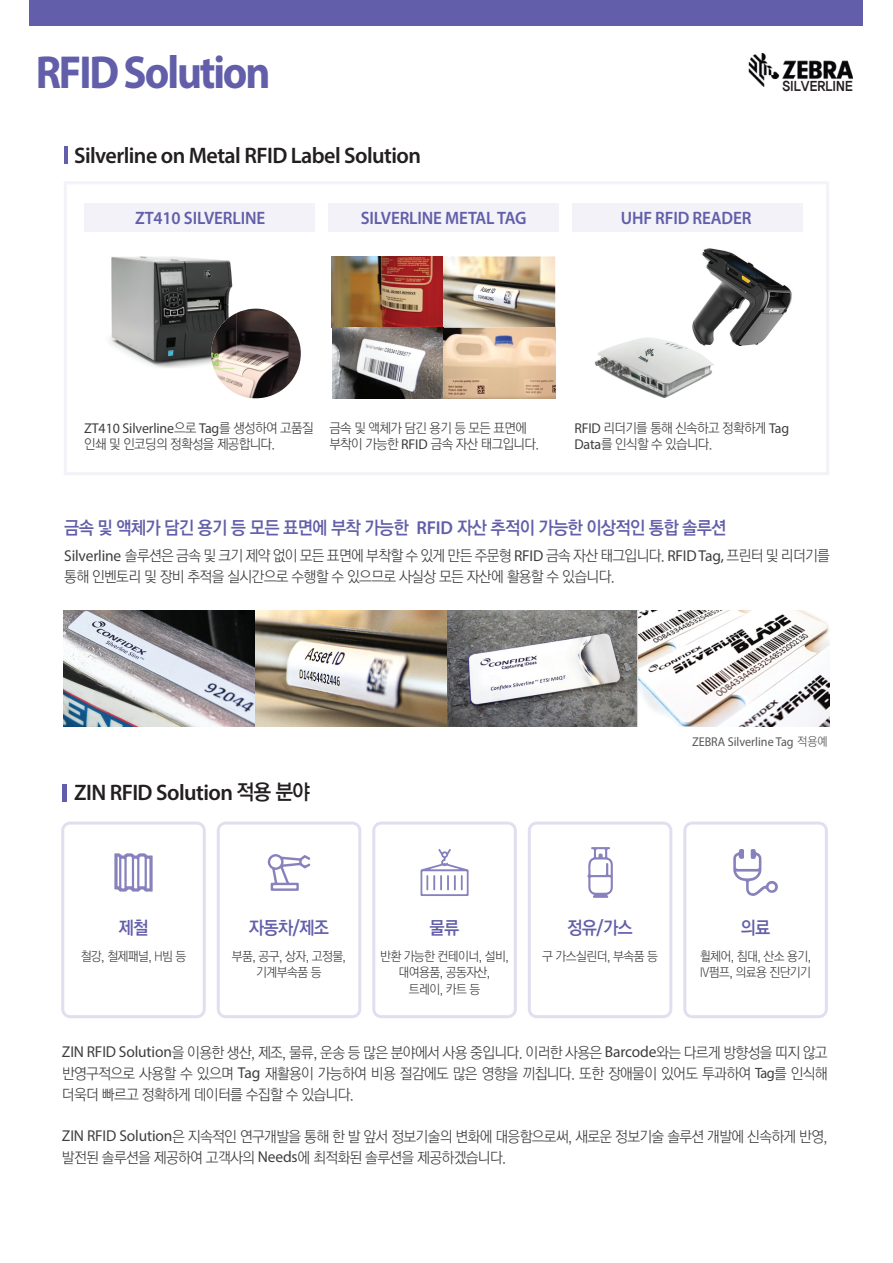
<style>
.page{position:relative;width:893px;height:1263px;background:#fff}
.page>*{position:absolute;margin:0;border:0;box-sizing:border-box;transform-origin:0 0}
.t1{font:700 46.5px "Myriad Pro";letter-spacing:-.05em;color:#625ea9;scale:.92 1}
.t2{font:600 22.5px "Myriad Pro";letter-spacing:-.025em;color:#231f20}
.t3{font:18px "YDVYGO540";letter-spacing:-.05em;color:#625ea9;scale:.95 1}
.t4{font:600 18px "Myriad Pro";letter-spacing:-.01em;color:#625ea9;scale:.95 1}
.t5{font:15px/21px "YDVYGO520";letter-spacing:-.05em;color:#3e3e3f;scale:.95 1}
.t6{font:14.25px "Myriad Pro";letter-spacing:-.01em;color:#3e3e3f}
.t7{font:13.5px/16.5px "YDVYGO520";letter-spacing:-.05em;color:#3e3e3f;scale:.95 1}
.t8{font:13.35px "YDVYGO35";color:#231f20;scale:.9 1}
.t9{font:12.75px/16.5px "YDVYGO520";letter-spacing:-.05em;color:#3e3e3f;text-align:center;scale:.95 1}
.t10{font:12.75px "Myriad Pro";color:#57585a;scale:.95 1}
.s1{font-family:"YDVYGO520";font-size:13.5px}
.s2{font-family:"Myriad Pro";font-size:14.25px}
.s3{font-family:"Myriad Pro";font-weight:600;font-size:18.75px}
.s4{font-family:"Myriad Pro";font-size:15.75px}
.s5{font-family:"YDVYGO540";font-weight:400;font-size:21px}
.s6{font-family:"YDVYGO520";font-size:12px}
.s7{font-family:"Myriad Pro"}
</style>
<div class="page">
<svg style="left:64px;top:182px;width:765px;height:293px"></svg>
<img style="left:332px;top:256px;width:223px;height:143px">
<img style="left:443px;top:256px;width:1px;height:143px">
<img style="left:104px;top:249px;width:133px;height:119px">
<img style="left:214px;top:309px;width:42px;height:89px">
<img style="left:211px;top:315px;width:22px;height:35px">
<img style="left:686px;top:246px;width:109px;height:102px">
<img style="left:593px;top:335px;width:124px;height:67px">
<hr style="left:64px;top:147px;width:4px;height:17px;background:#625ea9">
<div style="left:62px;top:784px;width:5px;height:17px;background:#625ea9"></div>
<img style="left:64px;top:610px;width:765px;height:116px">
<svg style="left:61px;top:821px;width:145px;height:197px"></svg>
<svg style="left:528px;top:821px;width:144px;height:197px"></svg>
<svg style="left:217px;top:821px;width:144px;height:197px"></svg>
<svg style="left:372px;top:821px;width:145px;height:197px"></svg>
<svg style="left:683px;top:821px;width:145px;height:197px"></svg>
<img style="left:748px;top:53px;width:105px;height:34px">
<div style="left:30px;top:0;width:833px;height:26px;background:#625ea9"></div>
<h1 class="t1" style="left:36px;top:42px;width:257px">RFID Solution</h1>
<h2 class="t2" style="left:74px;top:141px;width:348px">Silverline on Metal RFID Label Solution</h2>
<p class="t4" style="left:135px;top:206px;width:138px">ZT410 SILVERLINE</p>
<p class="t4" style="left:361px;top:206px;width:176px">SILVERLINE METAL TAG</p>
<p class="t4" style="left:621px;top:206px;width:139px">UHF RFID READER</p>
<p class="t8" style="left:782px;top:77px;width:80px">SILVERLINE</p>
<p class="t6" style="left:84px;top:419px;width:231px">ZT410 Silverline<span class="s1">으로</span> Tag<span class="s1">를 생성하여 고품질</span></p>
<p class="t7" style="left:84px;top:436px;width:203px">인쇄 및 인코딩의 정확성을 제공합니다.</p>
<p class="t7" style="left:329px;top:419px;width:222px">금속 및 액체가 담긴 용기 등 모든 표면에 부착이 가능한 <span class="s2">RFID</span> 금속 자산 태그입니다.</p>
<p class="t7" style="left:574px;top:419px;width:228px"><span class="s2">RFID</span> 리더기를 통해 신속하고 정확하게 <span class="s2">Tag<br>Data</span>를 인식할 수 있습니다.</p>
<p class="t3" style="left:64px;top:515px;width:699px">금속 및 액체가 담긴 용기 등 모든 표면에 부착 가능한 <span class="s3">RFID</span> 자산 추적이 가능한 이상적인 통합 솔루션</p>
<p class="t5" style="left:64px;top:544px;width:808px"><span class="s4">Silverline</span> 솔루션은 금속 및 크기 제약 없이 모든 표면에 부착할 수 있게 만든 주문형 <span class="s4">RFID</span> 금속 자산 태그입니다. <span class="s4">RFID Tag,</span> 프린터 및 리더기를 통해 인벤토리 및 장비 추적을 실시간으로 수행할 수 있으므로 사실상 모든 자산에 활용할 수 있습니다.</p>
<h2 class="t2" style="left:74px;top:778px;width:238px">ZIN RFID Solution <span class="s5">적용 분야</span></h2>
<p class="t10" style="left:692px;top:734px;width:144px">ZEBRA Silverline Tag <span class="s6">적용예</span></p>
<p class="t3" style="left:119px;top:916px;width:33px">제철</p>
<p class="t9" style="left:81px;top:947px;width:113px">철강, 철제패널, H빔 등</p>
<p class="t3" style="left:249px;top:916px;width:86px">자동차/제조</p>
<p class="t9" style="left:232px;top:947px;width:122px">부품, 공구, 상자, 고정물, 기계부속품 등</p>
<p class="t3" style="left:430px;top:916px;width:33px">물류</p>
<p class="t9" style="left:380px;top:947px;width:137px">반환 가능한 컨테이너, 설비, 대여용품, 공동자산, 트레이, 카트 등</p>
<p class="t3" style="left:567px;top:916px;width:71px">정유/가스</p>
<p class="t9" style="left:542px;top:947px;width:123px">구 가스실린더, 부속품 등</p>
<p class="t3" style="left:741px;top:916px;width:33px">의료</p>
<p class="t9" style="left:700px;top:947px;width:119px;text-align:left">휠체어, 침대, 산소 용기,<br>IV펌프, 의료용 진단기기</p>
<p class="t5" style="left:62px;top:1041px;width:808px;text-align:justify"><span class="s4">ZIN RFID Solution</span>을 이용한 생산, 제조, 물류, 운송 등 많은 분야에서 사용 중입니다. 이러한 사용은 <span class="s4">Barcode</span>와는 다르게 방향성을 띠지 않고 반영구적으로 사용할 수 있으며 <span class="s4">Tag</span> 재활용이 가능하여 비용 절감에도 많은 영향을 끼칩니다. 또한 장애물이 있어도 투과하여 <span class="s7">Tag</span>를 인식해 더욱더 빠르고 정확하게 데이터를 수집할 수 있습니다.</p>
<p class="t5" style="left:62px;top:1125px;width:808px"><span class="s4">ZIN RFID Solution</span>은 지속적인 연구개발을 통해 한 발 앞서 정보기술의 변화에 대응함으로써, 새로운 정보기술 솔루션 개발에 신속하게 반영, 발전된 솔루션을 제공하여 고객사의 <span class="s4">Needs</span>에 최적화된 솔루션을 제공하겠습니다.</p>
</div>
